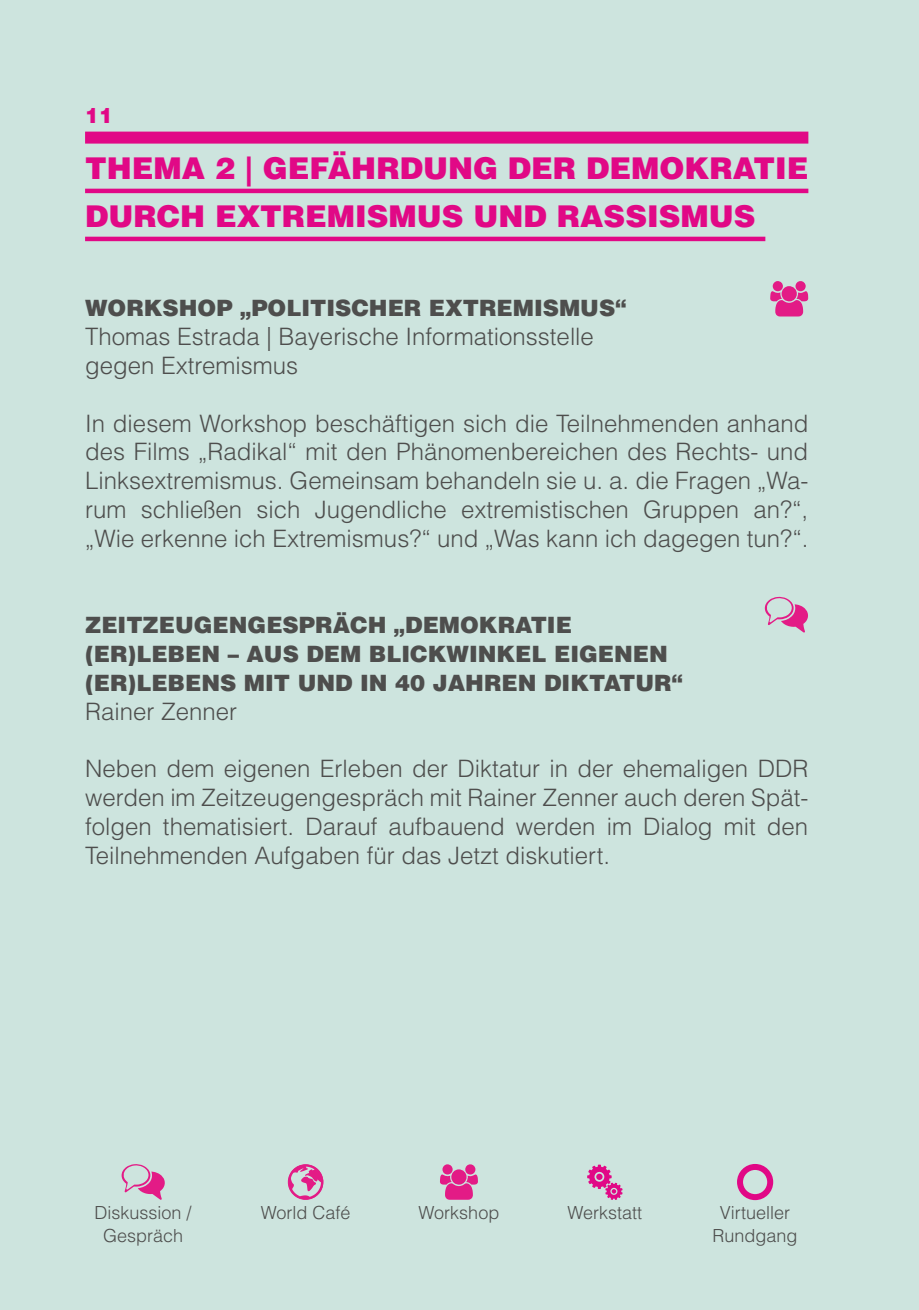
<style>
.page{position:relative;width:919px;height:1310px;background:#fff}
.page>*{position:absolute;margin:0;border:0;box-sizing:border-box;transform-origin:0 0}
.t1{font:900 30px/48px "Helvetica LT Std";color:#e10886}
.t2{font:300 24px/28.8px "Helvetica LT Std";color:#4e4e4d;text-align:justify}
.t3{font:900 22.5px/28.8px "Helvetica LT Std";color:#4e4e4d}
.t4{font:900 21px "Helvetica LT Std";color:#e10886}
.t5{font:300 18px/22.5px "Helvetica LT Std";color:#4e4e4d;text-align:center}
</style>
<div class="page">
<div style="left:0;top:0;width:918px;height:1310px;background:#cde4de"></div>
<hr style="left:85px;top:189px;width:723px;height:4px;background:#e10886">
<hr style="left:85px;top:237px;width:680px;height:4px;background:#e10886">
<div style="left:85px;top:132px;width:723px;height:12px;background:#e10886"></div>
<svg style="left:770px;top:286px;width:38px;height:30px"></svg>
<div style="left:772px;top:281px;width:10px;height:10px;background:#e31b86;border-radius:50%"></div>
<div style="left:795px;top:281px;width:10px;height:10px;background:#e31b86;border-radius:50%"></div>
<svg style="left:121px;top:1164px;width:44px;height:36px"></svg>
<svg style="left:288px;top:1164px;width:35px;height:35px"></svg>
<svg style="left:440px;top:1169px;width:38px;height:30px"></svg>
<div style="left:442px;top:1164px;width:10px;height:10px;background:#e31b86;border-radius:50%"></div>
<div style="left:465px;top:1164px;width:10px;height:10px;background:#e31b86;border-radius:50%"></div>
<svg style="left:587px;top:1164px;width:35px;height:36px"></svg>
<div style="left:737px;top:1164px;width:36px;height:36px;border:6px solid #e10886;border-radius:50%"></div>
<svg style="left:764px;top:597px;width:44px;height:35px"></svg>
<p class="t4" style="left:85px;top:102px;width:30px">11</p>
<p class="t1" style="left:85px;top:143px;width:724px">THEMA 2 | GEFÄHRDUNG DER DEMOKRATIE<br>DURCH EXTREMISMUS UND RASSISMUS</p>
<p class="t3" style="left:85px;top:293px;width:543px">WORKSHOP „POLITISCHER EXTREMISMUS“</p>
<p class="t2" style="left:85px;top:322px;width:510px">Thomas Estrada | Bayerische Informationsstelle gegen Extremismus</p>
<p class="t2" style="left:85px;top:408px;width:724px">In diesem Workshop beschäftigen sich die Teilnehmenden anhand des Films „Radikal“ mit den Phänomenbereichen des Rechts- und Linksextremismus. Gemeinsam behandeln sie u. a. die Fragen „Wa&shy;rum schließen sich Jugendliche extremistischen Gruppen an?“, „Wie erkenne ich Extremismus?“ und „Was kann ich dagegen tun?“.</p>
<p class="t3" style="left:85px;top:610px;width:599px">ZEITZEUGENGESPRÄCH „DEMOKRATIE (ER)LEBEN – AUS DEM BLICKWINKEL EIGENEN (ER)LEBENS MIT UND IN 40 JAHREN DIKTATUR“</p>
<p class="t2" style="left:85px;top:696px;width:154px">Rainer Zenner</p>
<p class="t2" style="left:85px;top:754px;width:724px">Neben dem eigenen Erleben der Diktatur in der ehemaligen DDR werden im Zeitzeugengespräch mit Rainer Zenner auch deren Spät&shy;folgen thematisiert. Darauf aufbauend werden im Dialog mit den Teilnehmenden Aufgaben für das Jetzt diskutiert.</p>
<p class="t5" style="left:94px;top:1201px;width:99px">Diskussion /<br>Gespräch</p>
<p class="t5" style="left:261px;top:1201px;width:91px">World Café</p>
<p class="t5" style="left:418px;top:1201px;width:82px">Workshop</p>
<p class="t5" style="left:567px;top:1201px;width:76px">Werkstatt</p>
<p class="t5" style="left:712px;top:1201px;width:87px">Virtueller<br>Rundgang</p>
</div>
